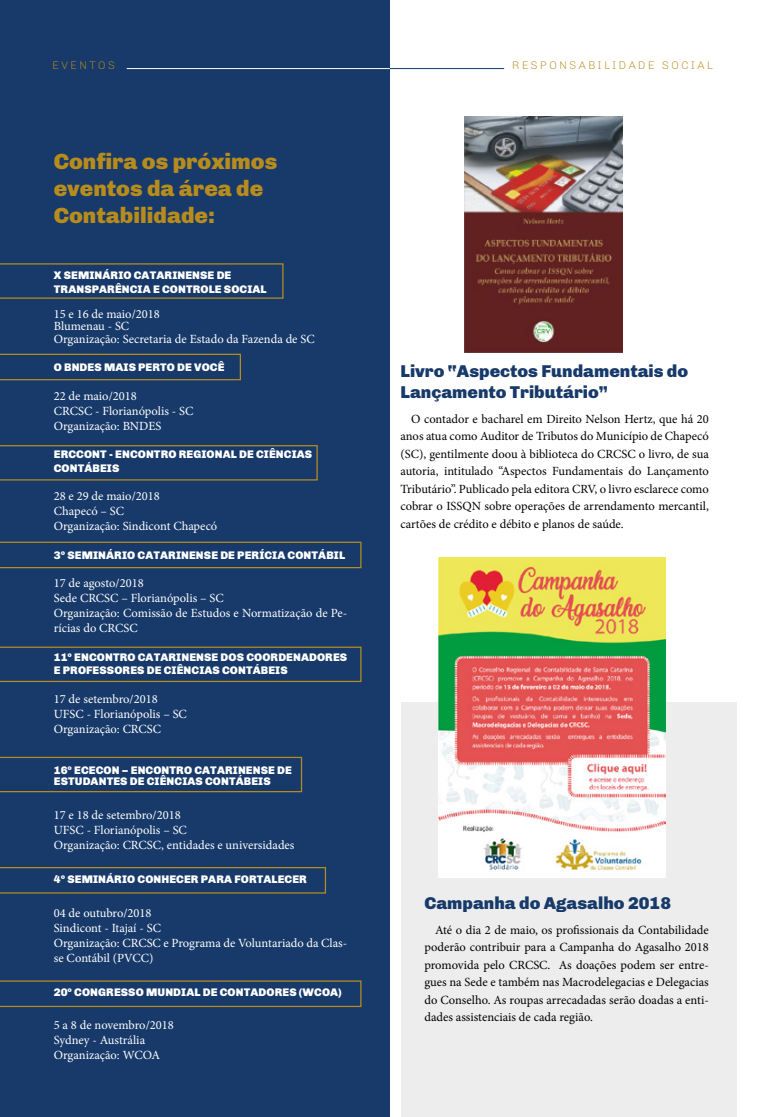
<style>
.page{position:relative;width:762px;height:1117px;background:#fff}
.page>*{position:absolute;margin:0;border:0;box-sizing:border-box;transform-origin:0 0}
.t1{font:900 22.5px/27px "Chivo";color:#b78c1d}
.t2{font:900 17.5px/21px "Chivo";color:#173a6a}
.t3{font:12.5px/17.5px "Minion Pro";color:#000;text-align:justify}
.t4{font:12.5px/15px "Minion Pro";color:#fff}
.t5{font:900 11.25px/13.5px "Chivo";letter-spacing:.01em;color:#fff}
.t6{font:300 11.25px "Chivo";letter-spacing:.2em;color:#b78c1d}
</style>
<div class="page">
<div style="left:401px;top:702px;width:335px;height:414px;background:#ededed"></div>
<div style="left:0;top:0;width:390px;height:1116px;background:#173a6a"></div>
<hr style="left:127px;top:68px;width:263px;height:1px;background:#fff">
<hr style="left:390px;top:68px;width:114px;height:1px;background:#173a6a">
<svg style="left:0;top:263px;width:283px;height:36px"></svg>
<svg style="left:0;top:646px;width:361px;height:36px"></svg>
<svg style="left:0;top:756px;width:302px;height:36px"></svg>
<svg style="left:0;top:353px;width:241px;height:27px"></svg>
<svg style="left:0;top:541px;width:361px;height:27px"></svg>
<svg style="left:0;top:867px;width:326px;height:26px"></svg>
<svg style="left:0;top:980px;width:361px;height:26px"></svg>
<svg style="left:0;top:445px;width:318px;height:35px"></svg>
<img style="left:464px;top:116px;width:158px;height:237px">
<img style="left:439px;top:557px;width:226px;height:320px">
<p class="t6" style="left:52px;top:59px;width:64px">EVENTOS</p>
<p class="t6" style="left:512px;top:59px;width:202px">RESPONSABILIDADE SOCIAL</p>
<h1 class="t1" style="left:54px;top:148px;width:225px">Confira os próximos eventos da área de<br>Contabilidade:</h1>
<p class="t5" style="left:54px;top:268px;width:214px">X SEMINÁRIO CATARINENSE DE<br>TRANSPARÊNCIA E CONTROLE SOCIAL</p>
<p class="t4" style="left:54px;top:307px;width:262px;line-height:12.5px">15 e 16 de maio/2018<br>Blumenau - SC<br>Organização: Secretaria de Estado da Fazenda de SC</p>
<p class="t5" style="left:54px;top:360px;width:172px">O BNDES MAIS PERTO DE VOCÊ</p>
<p class="t4" style="left:54px;top:388px;width:141px">22 de maio/2018<br>CRCSC - Florianópolis - SC<br>Organização: BNDES</p>
<p class="t5" style="left:54px;top:447px;width:260px">ERCCONT - ENCONTRO REGIONAL DE CIÊNCIAS<br>CONTÁBEIS</p>
<p class="t4" style="left:54px;top:488px;width:165px">28 e 29 de maio/2018<br>Chapecó – SC<br>Organização: Sindicont Chapecó</p>
<p class="t5" style="left:54px;top:548px;width:293px">3º SEMINÁRIO CATARINENSE DE PERÍCIA CONTÁBIL</p>
<p class="t4" style="left:54px;top:575px;width:295px">17 de agosto/2018<br>Sede CRCSC – Florianópolis – SC<br>Organização: Comissão de Estudos e Normatização de Pe&shy;rícias do CRCSC</p>
<p class="t5" style="left:54px;top:650px;width:295px">11º ENCONTRO CATARINENSE DOS COORDENADORES<br>E PROFESSORES DE CIÊNCIAS CONTÁBEIS</p>
<p class="t4" style="left:54px;top:691px;width:135px">17 de setembro/2018<br>UFSC - Florianópolis – SC<br>Organização: CRCSC</p>
<p class="t5" style="left:54px;top:764px;width:240px;line-height:11.2px">16º ECECON – ENCONTRO CATARINENSE DE<br>ESTUDANTES DE CIÊNCIAS CONTÁBEIS</p>
<p class="t4" style="left:54px;top:807px;width:242px">17 e 18 de setembro/2018<br>UFSC - Florianópolis – SC<br>Organização: CRCSC, entidades e universidades</p>
<p class="t5" style="left:54px;top:872px;width:255px">4º SEMINÁRIO CONHECER PARA FORTALECER</p>
<p class="t4" style="left:54px;top:905px;width:295px">04 de outubro/2018<br>Sindicont - Itajaí - SC<br>Organização: CRCSC e Programa de Voluntariado da Clas&shy;se Contábil (PVCC)</p>
<p class="t5" style="left:54px;top:984px;width:289px">20º CONGRESSO MUNDIAL DE CONTADORES (WCOA)</p>
<p class="t4" style="left:54px;top:1017px;width:122px">5 a 8 de novembro/2018<br>Sydney - Austrália<br>Organização: WCOA</p>
<h2 class="t2" style="left:400px;top:360px;width:289px">Livro “Aspectos Fundamentais do<br>Lançamento Tributário”</h2>
<p class="t3" style="left:400px;top:410px;width:310px;text-indent:11px">O contador e bacharel em Direito Nelson Hertz, que há 20 anos atua como Auditor de Tributos do Município de Chapecó (SC), gentilmente doou à biblioteca do CRCSC o livro, de sua autoria, intitulado “Aspectos Fundamentais do Lançamento Tributário”. Publicado pela editora CRV, o livro esclarece como cobrar o ISSQN sobre operações de arrendamento mercantil, cartões de crédito e débito e planos de saúde.</p>
<h2 class="t2" style="left:424px;top:892px;width:248px">Campanha do Agasalho 2018</h2>
<p class="t3" style="left:424px;top:921px;width:286px;text-indent:11px">Até o dia 2 de maio, os profissionais da Contabilidade poderão contribuir para a Campanha do Agasalho 2018 promovida pelo CRCSC. As doações podem ser entre&shy;gues na Sede e também nas Macrodelegacias e Delegacias do Conselho. As roupas arrecadadas serão doadas a enti&shy;dades assistenciais de cada região.</p>
</div>
